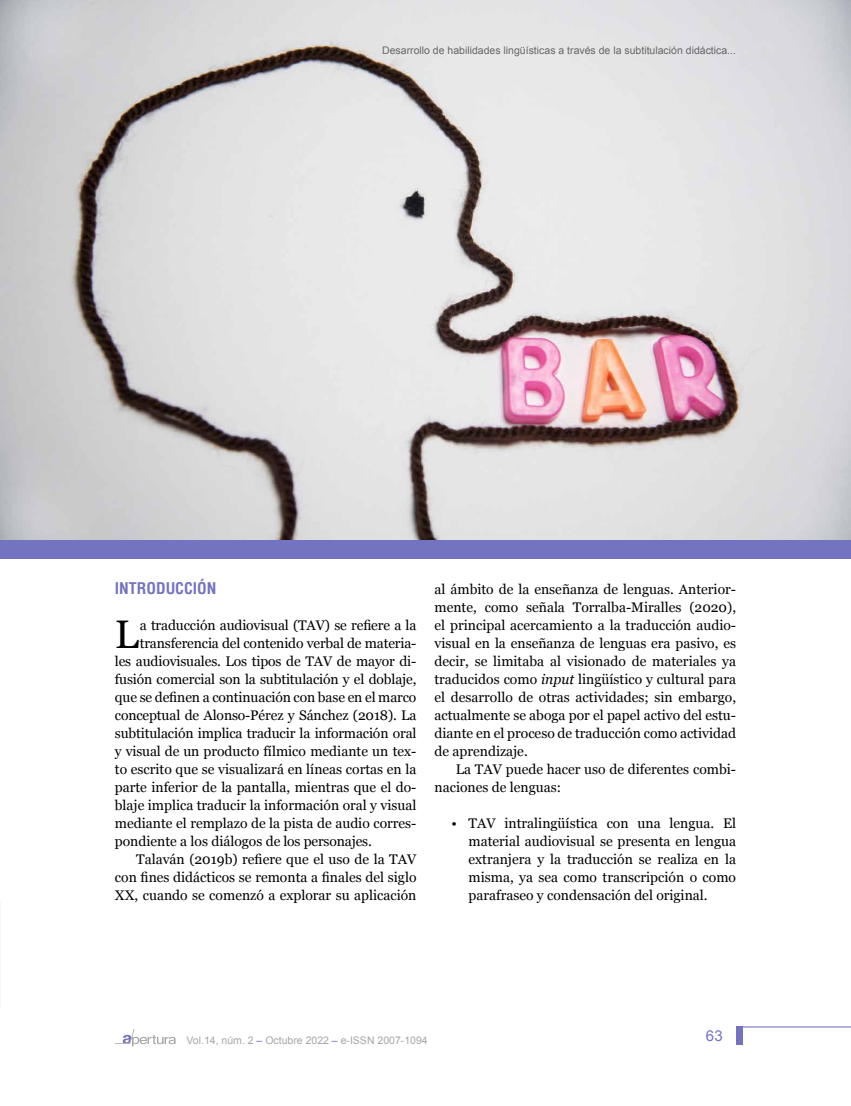
<style>
.page{position:relative;width:851px;height:1106px;background:#fff}
.page>*{position:absolute;margin:0;border:0;box-sizing:border-box;transform-origin:0 0}
.t1{font:39.9px "Georgia";color:#000}
.t2{font:700 condensed 15.75px "Helvetica";color:#7473c0}
.t3{font:15px "Arial";color:#7473c0}
.t4{font:13.8px/18px "Georgia";color:#000;text-align:justify}
.t5{font:10.5px "Arial";color:#666}
.t6{font:10.5px "Arial";color:#a6a6a6}
.s1{font-style:italic}
.s2{color:#7473c0}
</style>
<div class="page">
<svg style="left:115px;top:1029px;width:60px;height:17px"></svg>
<hr style="left:738px;top:1026px;width:112px;height:1px;background:#7473c0">
<div style="left:736px;top:1026px;width:6px;height:18px;background:#7473c0"></div>
<img style="left:0;top:0;width:850px;height:540px">
<div style="left:0;top:540px;width:850px;height:18px;background:#7473c0"></div>
<p class="t5" style="left:382px;top:43px;width:355px">Desarrollo de habilidades lingüísticas a través de la subtitulación didáctica...</p>
<p class="t2" style="left:115px;top:578px;width:103px">INTRODUCCIÓN</p>
<h1 class="t1" style="left:115px;top:605px;width:26px">L</h1>
<p class="t4" style="left:140px;top:616px;width:278px">a traducción audiovisual (TAV) se refiere a la</p>
<p class="t4" style="left:140px;top:634px;width:278px">transferencia del contenido verbal de materia-</p>
<p class="t4" style="left:115px;top:652px;width:303px">les audiovisuales. Los tipos de TAV de mayor di-</p>
<p class="t4" style="left:115px;top:670px;width:303px">fusión comercial son la subtitulación y el doblaje,</p>
<p class="t4" style="left:115px;top:688px;width:303px">que se definen a continuación con base en el marco</p>
<p class="t4" style="left:115px;top:706px;width:303px">conceptual de Alonso-Pérez y Sánchez (2018). La</p>
<p class="t4" style="left:115px;top:724px;width:303px">subtitulación implica traducir la información oral</p>
<p class="t4" style="left:115px;top:742px;width:303px">y visual de un producto fílmico mediante un tex-</p>
<p class="t4" style="left:115px;top:760px;width:303px">to escrito que se visualizará en líneas cortas en la</p>
<p class="t4" style="left:115px;top:778px;width:303px">parte inferior de la pantalla, mientras que el do-</p>
<p class="t4" style="left:115px;top:796px;width:303px">blaje implica traducir la información oral y visual</p>
<p class="t4" style="left:115px;top:814px;width:303px">mediante el remplazo de la pista de audio corres-</p>
<p class="t4" style="left:115px;top:832px;width:258px">pondiente a los diálogos de los personajes.</p>
<p class="t4" style="left:136px;top:850px;width:282px">Talaván (2019b) refiere que el uso de la TAV</p>
<p class="t4" style="left:115px;top:868px;width:303px">con fines didácticos se remonta a finales del siglo</p>
<p class="t4" style="left:115px;top:886px;width:303px">XX, cuando se comenzó a explorar su aplicación</p>
<p class="t4" style="left:434px;top:580px;width:303px">al ámbito de la enseñanza de lenguas. Anterior&shy;mente, como señala Torralba-Miralles (2020), el principal acercamiento a la traducción audio&shy;visual en la enseñanza de lenguas era pasivo, es decir, se limitaba al visionado de materiales ya traducidos como <span class="s1">input</span> lingüístico y cultural para el desarrollo de otras actividades; sin embargo, actualmente se aboga por el papel activo del estu&shy;diante en el proceso de traducción como actividad de aprendizaje.</p>
<p class="t4" style="left:434px;top:760px;width:303px;text-indent:21px">La TAV puede hacer uso de diferentes combi&shy;naciones de lenguas:</p>
<p class="t4" style="left:468px;top:814px;width:269px;text-indent:-17px">• TAV intralingüística con una lengua. El material audiovisual se presenta en lengua extranjera y la traducción se realiza en la misma, ya sea como transcripción o como parafraseo y condensación del original.</p>
<p class="t6" style="left:186px;top:1033px;width:243px">Vol.14, núm. 2 <span class="s2">–</span> Octubre 2022 <span class="s2">–</span> e-ISSN 2007-1094</p>
<p class="t3" style="left:705px;top:1026px;width:18px">63</p>
</div>
